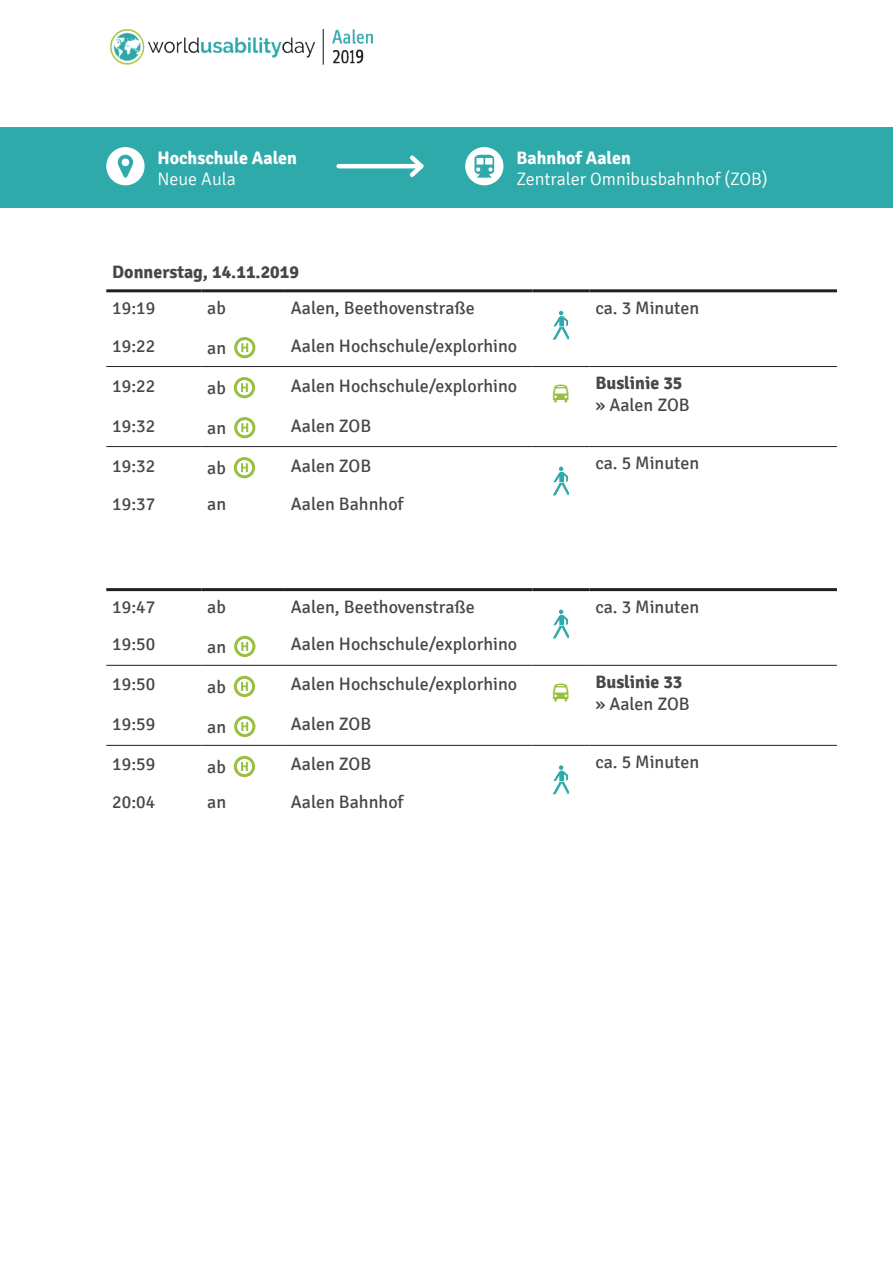
<style>
.page{position:relative;width:893px;height:1263px;background:#fff}
.page>*{position:absolute;margin:0;border:0;box-sizing:border-box;transform-origin:0 0}
.t1{font:18px "Signika";color:#454848}
.t2{font:700 18px "Signika";color:#454848}
.t3{font:300 18px "Signika";color:#fff}
.t4{font:700 18px "Signika";color:#fff}
</style>
<div class="page">
<img style="left:111px;top:30px;width:262px;height:34px">
<hr style="left:106px;top:366px;width:95px;height:1px;background:#221f1f">
<hr style="left:201px;top:366px;width:84px;height:1px;background:#221f1f">
<hr style="left:285px;top:366px;width:247px;height:1px;background:#221f1f">
<hr style="left:532px;top:366px;width:57px;height:1px;background:#221f1f">
<hr style="left:589px;top:366px;width:248px;height:1px;background:#221f1f">
<hr style="left:106px;top:446px;width:95px;height:1px;background:#221f1f">
<hr style="left:201px;top:446px;width:84px;height:1px;background:#221f1f">
<hr style="left:285px;top:446px;width:247px;height:1px;background:#221f1f">
<hr style="left:532px;top:446px;width:57px;height:1px;background:#221f1f">
<hr style="left:589px;top:446px;width:248px;height:1px;background:#221f1f">
<hr style="left:106px;top:289px;width:95px;height:3px;background:#221f1f">
<hr style="left:201px;top:289px;width:84px;height:3px;background:#221f1f">
<hr style="left:285px;top:289px;width:247px;height:3px;background:#221f1f">
<hr style="left:532px;top:289px;width:57px;height:3px;background:#221f1f">
<hr style="left:589px;top:289px;width:248px;height:3px;background:#221f1f">
<svg style="left:553px;top:311px;width:16px;height:29px"></svg>
<div style="left:234px;top:337px;width:21px;height:21px;border:3px solid #98bf41;border-radius:50%"></div>
<svg style="left:241px;top:343px;width:7px;height:9px"></svg>
<div style="left:234px;top:377px;width:21px;height:21px;border:3px solid #98bf41;border-radius:50%"></div>
<svg style="left:241px;top:383px;width:7px;height:9px"></svg>
<div style="left:234px;top:417px;width:21px;height:21px;border:3px solid #98bf41;border-radius:50%"></div>
<svg style="left:241px;top:423px;width:7px;height:9px"></svg>
<div style="left:234px;top:457px;width:21px;height:21px;border:3px solid #98bf41;border-radius:50%"></div>
<svg style="left:241px;top:463px;width:7px;height:9px"></svg>
<svg style="left:553px;top:467px;width:16px;height:28px"></svg>
<hr style="left:532px;top:745px;width:57px;height:1px;background:#221f1f">
<hr style="left:589px;top:745px;width:248px;height:1px;background:#221f1f">
<hr style="left:106px;top:745px;width:95px;height:1px;background:#221f1f">
<hr style="left:201px;top:745px;width:84px;height:1px;background:#221f1f">
<hr style="left:285px;top:745px;width:247px;height:1px;background:#221f1f">
<hr style="left:532px;top:665px;width:57px;height:1px;background:#221f1f">
<hr style="left:589px;top:665px;width:248px;height:1px;background:#221f1f">
<hr style="left:106px;top:665px;width:95px;height:1px;background:#221f1f">
<hr style="left:201px;top:665px;width:84px;height:1px;background:#221f1f">
<hr style="left:285px;top:665px;width:247px;height:1px;background:#221f1f">
<hr style="left:106px;top:588px;width:95px;height:3px;background:#221f1f">
<hr style="left:201px;top:588px;width:84px;height:3px;background:#221f1f">
<hr style="left:285px;top:588px;width:247px;height:3px;background:#221f1f">
<hr style="left:532px;top:588px;width:57px;height:3px;background:#221f1f">
<hr style="left:589px;top:588px;width:248px;height:3px;background:#221f1f">
<svg style="left:553px;top:610px;width:16px;height:28px"></svg>
<div style="left:234px;top:636px;width:21px;height:21px;border:3px solid #98bf41;border-radius:50%"></div>
<svg style="left:241px;top:642px;width:7px;height:9px"></svg>
<div style="left:234px;top:676px;width:21px;height:21px;border:3px solid #98bf41;border-radius:50%"></div>
<svg style="left:241px;top:682px;width:7px;height:9px"></svg>
<div style="left:234px;top:716px;width:21px;height:21px;border:3px solid #98bf41;border-radius:50%"></div>
<svg style="left:241px;top:722px;width:7px;height:9px"></svg>
<div style="left:234px;top:756px;width:21px;height:21px;border:3px solid #98bf41;border-radius:50%"></div>
<svg style="left:241px;top:762px;width:7px;height:9px"></svg>
<svg style="left:553px;top:765px;width:16px;height:29px"></svg>
<div style="left:0;top:128px;width:893px;height:80px;background:#2eaaaa"></div>
<div style="left:108px;top:149px;width:35px;height:35px;background:#fff;border-radius:50%"></div>
<div style="left:106px;top:147px;width:39px;height:38px;border:3px solid #fff;border-radius:50%"></div>
<svg style="left:118px;top:155px;width:15px;height:23px"></svg>
<div style="left:467px;top:149px;width:35px;height:35px;background:#fff;border-radius:50%"></div>
<div style="left:465px;top:147px;width:38px;height:38px;border:3px solid #fff;border-radius:50%"></div>
<svg style="left:474px;top:155px;width:20px;height:23px"></svg>
<hr style="left:339px;top:164px;width:82px;height:4px;background:#fff">
<svg style="left:406px;top:155px;width:18px;height:22px"></svg>
<p class="t4" style="left:157px;top:151px;width:141px">Hochschule Aalen</p>
<p class="t3" style="left:157px;top:171px;width:80px">Neue Aula</p>
<p class="t4" style="left:516px;top:151px;width:116px">Bahnhof Aalen</p>
<p class="t3" style="left:516px;top:171px;width:253px">Zentraler Omnibusbahnhof (ZOB)</p>
<p class="t2" style="left:112px;top:265px;width:188px">Donnerstag, 14.11.2019</p>
<p class="t1" style="left:112px;top:300px;width:45px">19:19</p>
<p class="t1" style="left:207px;top:300px;width:20px">ab</p>
<p class="t1" style="left:291px;top:300px;width:185px">Aalen, Beethovenstraße</p>
<p class="t1" style="left:595px;top:300px;width:105px">ca. 3 Minuten</p>
<p class="t1" style="left:112px;top:338px;width:45px">19:22</p>
<p class="t1" style="left:207px;top:340px;width:20px">an</p>
<p class="t1" style="left:291px;top:338px;width:228px">Aalen Hochschule/explorhino</p>
<p class="t1" style="left:112px;top:378px;width:45px">19:22</p>
<p class="t1" style="left:207px;top:380px;width:20px">ab</p>
<p class="t1" style="left:291px;top:378px;width:228px">Aalen Hochschule/explorhino</p>
<p class="t2" style="left:595px;top:376px;width:89px">Buslinie 35</p>
<p class="t1" style="left:595px;top:397px;width:96px">» Aalen ZOB</p>
<p class="t1" style="left:112px;top:418px;width:45px">19:32</p>
<p class="t1" style="left:207px;top:420px;width:20px">an</p>
<p class="t1" style="left:291px;top:418px;width:82px">Aalen ZOB</p>
<p class="t1" style="left:112px;top:458px;width:45px">19:32</p>
<p class="t1" style="left:207px;top:460px;width:20px">ab</p>
<p class="t1" style="left:291px;top:458px;width:82px">Aalen ZOB</p>
<p class="t1" style="left:595px;top:456px;width:105px">ca. 5 Minuten</p>
<p class="t1" style="left:112px;top:496px;width:45px">19:37</p>
<p class="t1" style="left:207px;top:496px;width:20px">an</p>
<p class="t1" style="left:291px;top:496px;width:114px">Aalen Bahnhof</p>
<p class="t1" style="left:112px;top:599px;width:45px">19:47</p>
<p class="t1" style="left:207px;top:599px;width:20px">ab</p>
<p class="t1" style="left:291px;top:599px;width:185px">Aalen, Beethovenstraße</p>
<p class="t1" style="left:595px;top:599px;width:105px">ca. 3 Minuten</p>
<p class="t1" style="left:112px;top:637px;width:45px">19:50</p>
<p class="t1" style="left:207px;top:639px;width:20px">an</p>
<p class="t1" style="left:291px;top:637px;width:228px">Aalen Hochschule/explorhino</p>
<p class="t1" style="left:112px;top:677px;width:45px">19:50</p>
<p class="t1" style="left:207px;top:679px;width:20px">ab</p>
<p class="t1" style="left:291px;top:677px;width:228px">Aalen Hochschule/explorhino</p>
<p class="t2" style="left:595px;top:675px;width:89px">Buslinie 33</p>
<p class="t1" style="left:595px;top:696px;width:96px">» Aalen ZOB</p>
<p class="t1" style="left:112px;top:717px;width:45px">19:59</p>
<p class="t1" style="left:207px;top:719px;width:20px">an</p>
<p class="t1" style="left:291px;top:717px;width:82px">Aalen ZOB</p>
<p class="t1" style="left:112px;top:757px;width:45px">19:59</p>
<p class="t1" style="left:207px;top:759px;width:20px">ab</p>
<p class="t1" style="left:291px;top:757px;width:82px">Aalen ZOB</p>
<p class="t1" style="left:595px;top:754px;width:105px">ca. 5 Minuten</p>
<p class="t1" style="left:112px;top:795px;width:45px">20:04</p>
<p class="t1" style="left:207px;top:795px;width:20px">an</p>
<p class="t1" style="left:291px;top:795px;width:114px">Aalen Bahnhof</p>
</div>
